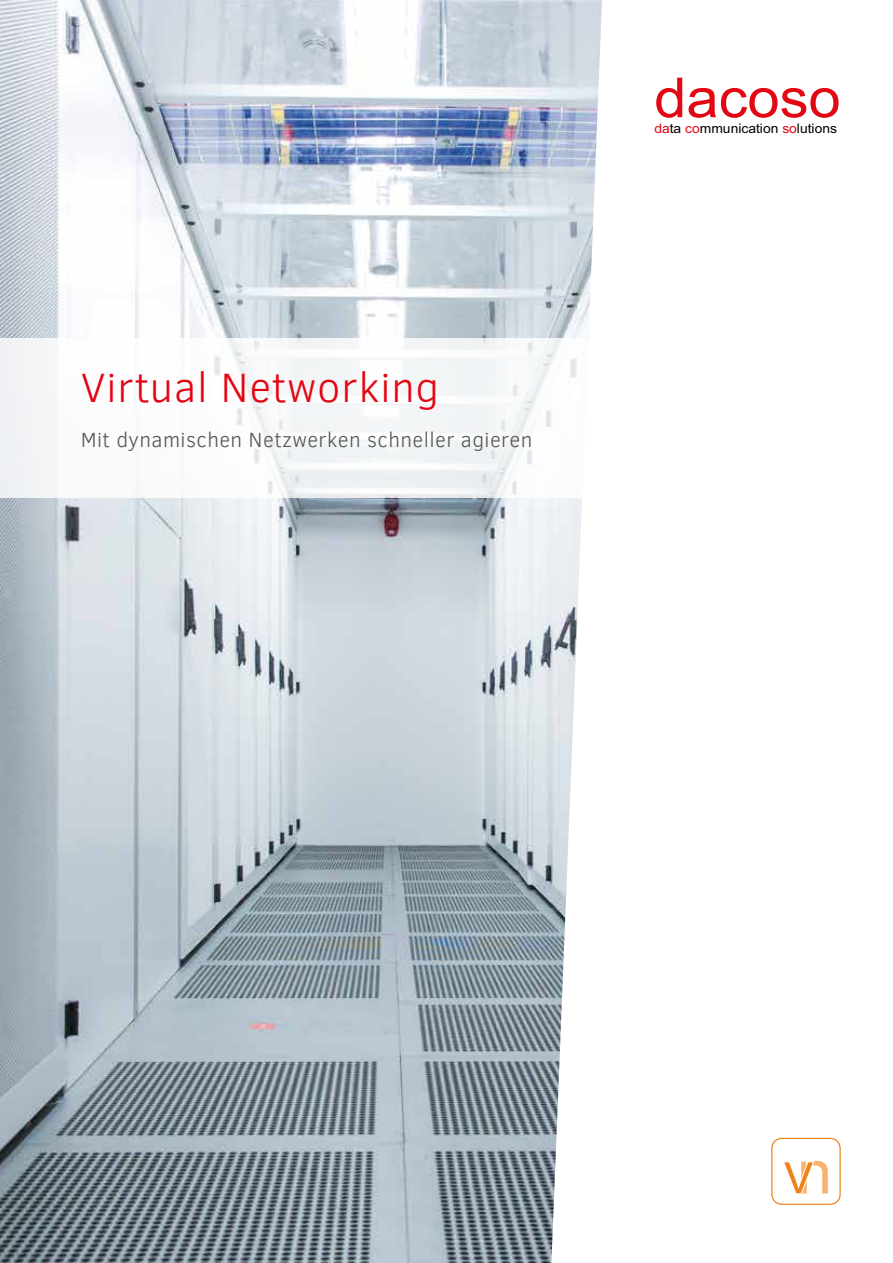
<style>
.page{position:relative;width:893px;height:1263px;background:#fff}
.page>*{position:absolute;margin:0;border:0;box-sizing:border-box;transform-origin:0 0}
.t1{font:55.2px "Arial";color:#e30613;scale:1.05 1}
.t2{font:300 42px "Clear Sans";letter-spacing:.02em;color:#e30613}
.t3{font:300 21px "Clear Sans";letter-spacing:.02em;color:#575756}
.t4{font:13.2px "Arial";color:#000;scale:1.05 1}
.s1{color:#e30613}
</style>
<div class="page">
<img style="left:0;top:0;width:602px;height:1263px">
<div style="left:0;top:338px;width:729px;height:159px;background:#fff"></div>
<svg style="left:771px;top:1138px;width:70px;height:67px"></svg>
<h2 class="t2" style="left:81px;top:359px;width:360px">Virtual Networking</h2>
<p class="t3" style="left:81px;top:425px;width:453px">Mit dynamischen Netzwerken schneller agieren</p>
<h1 class="t1" style="left:654px;top:62px;width:179px">dacoso</h1>
<p class="t4" style="left:654px;top:120px;width:176px"><span class="s1">da</span>ta <span class="s1">co</span>mmunication <span class="s1">so</span>lutions</p>
</div>
